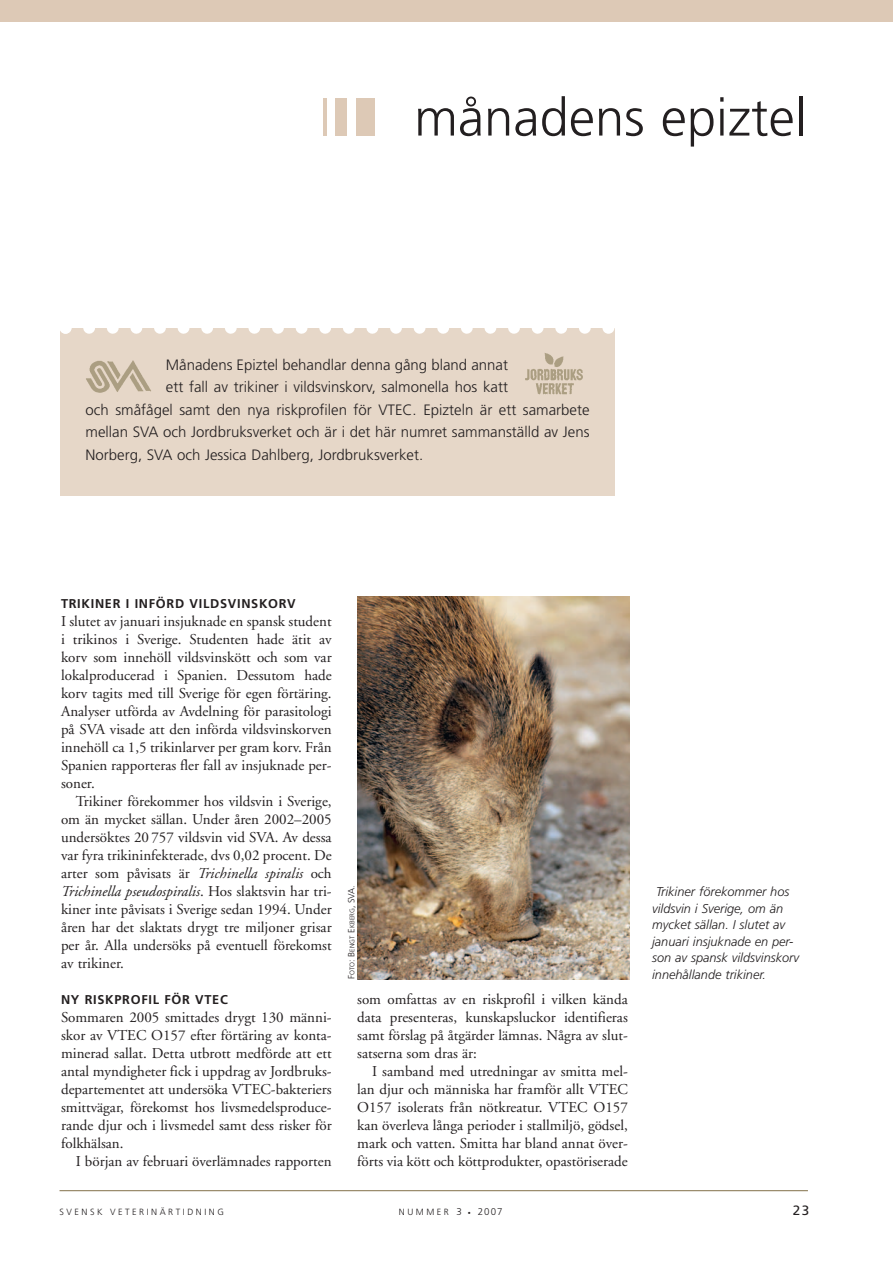
<style>
.page{position:relative;width:893px;height:1263px;background:#fff}
.page>*{position:absolute;margin:0;border:0;box-sizing:border-box;transform-origin:0 0}
.t1{font:300 52.5px "Frutiger";color:#231f20}
.t2{font:15px/18px "Adobe Garamond";color:#231f20;text-align:justify}
.t3{font:300 15px "Frutiger";color:#231f20}
.t4{font:13.5px "Frutiger";color:#231f20}
.t5{font:italic 300 12.75px/16.5px "Frutiger";color:#231f20}
.t6{font:700 12.75px "Frutiger";letter-spacing:.055em;color:#231f20}
.t7{font:300 9px "Frutiger";letter-spacing:.28em;color:#231f20}
.t8{font:300 6.75px "Frutiger";color:#231f20}
.s1{color:#ddc9b6}
.s2{font-style:italic}
.s3{font-size:9px}
.s4{font-size:9.75px}
.s5{font-size:6px}
</style>
<div class="page">
<div style="left:0;top:0;width:893px;height:21px;background:#ddc9b6"></div>
<div style="left:60px;top:328px;width:554px;height:167px;background:#e6d7c8"></div>
<svg style="left:60px;top:328px;width:531px;height:6px"></svg>
<svg style="left:602px;top:328px;width:12px;height:6px"></svg>
<img style="left:86px;top:360px;width:65px;height:33px">
<img style="left:525px;top:353px;width:58px;height:42px">
<hr style="left:60px;top:1190px;width:748px;height:1px;background:#82704a">
<img style="left:357px;top:597px;width:272px;height:383px">
<h1 class="t1" style="left:322px;top:96px;width:486px"><span class="s1">❘❙❚</span> månadens epiztel</h1>
<p class="t3" style="left:166px;top:359px;width:344px">Månadens Epiztel behandlar denna gång bland annat</p>
<p class="t3" style="left:166px;top:381px;width:344px">ett fall av trikiner i vildsvinskorv, salmonella hos katt</p>
<p class="t3" style="left:86px;top:404px;width:506px">och småfågel samt den nya riskprofilen för VTEC. Epizteln är ett samarbete</p>
<p class="t3" style="left:86px;top:426px;width:506px">mellan SVA och Jordbruksverket och är i det här numret sammanställd av Jens</p>
<p class="t3" style="left:86px;top:449px;width:339px">Norberg, SVA och Jessica Dahlberg, Jordbruksverket.</p>
<p class="t6" style="left:61px;top:598px;width:236px">TRIKINER I INFÖRD VILDSVINSKORV</p>
<p class="t2" style="left:61px;top:613px;width:272px">I slutet av januari insjuknade en spansk student i trikinos i Sverige. Studenten hade ätit av korv som innehöll vildsvinskött och som var lokalproducerad i Spanien. Dessutom hade korv tagits med till Sverige för egen förtäring.<br>Analyser utförda av Avdelning för parasitologi på SVA visade att den införda vildsvinskorven innehöll ca 1,5 trikinlarver per gram korv. Från Spanien rapporteras fler fall av insjuknade per&shy;soner.</p>
<p class="t2" style="left:61px;top:793px;width:272px;text-indent:15px">Trikiner förekommer hos vildsvin i Sverige, om än mycket sällan. Under åren 2002–2005 undersöktes 20 757 vildsvin vid SVA. Av dessa var fyra trikininfekterade, dvs 0,02 procent. De arter som påvisats är <span class="s2">Trichinella spiralis</span> och <span class="s2">Trichinella pseudospiralis</span>. Hos slaktsvin har tri&shy;kiner inte påvisats i Sverige sedan 1994. Under åren har det slaktats drygt tre miljoner grisar per år. Alla undersöks på eventuell förekomst av trikiner.</p>
<p class="t6" style="left:61px;top:994px;width:168px">NY RISKPROFIL FÖR VTEC</p>
<p class="t2" style="left:61px;top:1009px;width:272px">Sommaren 2005 smittades drygt 130 männi&shy;skor av VTEC O157 efter förtäring av konta&shy;minerad sallat. Detta utbrott medförde att ett antal myndigheter fick i uppdrag av Jordbruks&shy;departementet att undersöka VTEC-bakteriers smittvägar, förekomst hos livsmedelsproduce&shy;rande djur och i livsmedel samt dess risker för folkhälsan.</p>
<p class="t2" style="left:76px;top:1153px;width:257px">I början av februari överlämnades rapporten</p>
<p class="t8" style="left:349px;top:975px;width:91px;rotate:-90deg">OTO<span class="s3">: B</span>ENGT <span class="s3">E</span>KBERG<span class="s3">, SVA.</span></p>
<p class="t5" style="left:652px;top:885px;width:149px;text-indent:4px">Trikiner förekommer hos vildsvin i Sverige, om än mycket sällan. I slutet av januari insjuknade en per&shy;son av spansk vildsvinskorv</p>
<p class="t7" style="left:348px;top:979px;width:5px;rotate:-90deg">F</p>
<p class="t5" style="left:652px;top:967px;width:115px">innehållande trikiner.</p>
<p class="t2" style="left:357px;top:991px;width:272px">som omfattas av en riskprofil i vilken kända data presenteras, kunskapsluckor identifieras samt förslag på åtgärder lämnas. Några av slut&shy;satserna som dras är:</p>
<p class="t2" style="left:357px;top:1063px;width:272px;text-indent:15px">I samband med utredningar av smitta mel&shy;lan djur och människa har framför allt VTEC O157 isolerats från nötkreatur. VTEC O157 kan överleva långa perioder i stallmiljö, gödsel, mark och vatten. Smitta har bland annat över&shy;förts via kött och köttprodukter, opastöriserade</p>
<p class="t7" style="left:60px;top:1208px;width:166px">SVENSK VETERINÄRTIDNING</p>
<p class="t7" style="left:399px;top:1208px;width:105px">NUMMER <span class="s4">3</span> <span class="s5">•</span> <span class="s4">2007</span></p>
<p class="t4" style="left:793px;top:1205px;width:18px">23</p>
</div>
